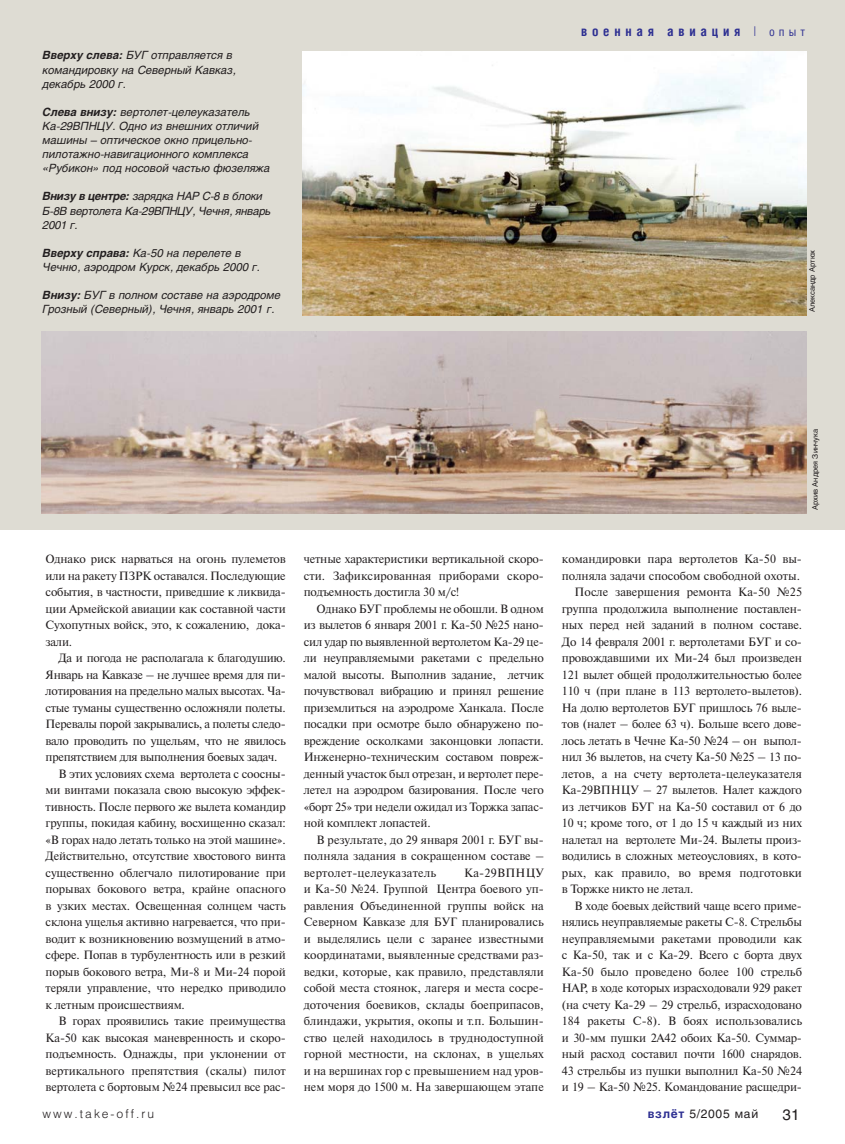
<style>
.page{position:relative;width:845px;height:1144px;background:#fff}
.page>*{position:absolute;margin:0;border:0;box-sizing:border-box;transform-origin:0 0}
.t1{font:15px "Helios";color:#231f20}
.t2{font:700 13.5px "Helios Cond";letter-spacing:.355em;color:#2e3092}
.t3{font:12px/16.5px "Newton C";letter-spacing:-.015em;color:#231f20;text-align:justify}
.t4{font:12px "Newton C";letter-spacing:.005em;color:#231f20}
.t5{font:300 12px "Helios";letter-spacing:.165em;color:#231f20}
.t6{font:12px "Helios";letter-spacing:.055em;color:#231f20}
.t7{font:italic 11.25px/14.1px "Helios";color:#231f20}
.t8{font:italic 11.25px/14.1px "Helios";letter-spacing:-.02em;color:#231f20}
.t9{font:7.5px "Helios";color:#231f20}
.s1{font-weight:700}
.s2{font-weight:300}
.s3{font-weight:400;font-size:12px}
.s4{font-weight:700;color:#2e3092}
</style>
<div class="page">
<img style="left:0;top:0;width:845px;height:530px">
<p class="t7" style="left:43px;top:50px;width:195px"><span class="s1">Вверху слева:</span> БУГ отправляется в командировку на Северный Кавказ, декабрь 2000 г.</p>
<p class="t7" style="left:43px;top:106px;width:229px"><span class="s1">Слева внизу:</span> вертолет-целеуказатель Ка-29ВПНЦУ. Одно из внешних отличий машины – оптическое окно прицельно&shy;пилотажно-навигационного комплекса «Рубикон» под носовой частью фюзеляжа</p>
<p class="t8" style="left:43px;top:191px;width:230px"><span class="s1">Внизу в центре:</span> зарядка НАР С-8 в блоки<br>Б-8В вертолета Ка-29ВПНЦУ, Чечня, январь<br>2001 г.</p>
<p class="t7" style="left:43px;top:247px;width:219px"><span class="s1">Вверху справа:</span> Ка-50 на перелете в<br>Чечню, аэродром Курск, декабрь 2000 г.</p>
<p class="t7" style="left:43px;top:289px;width:239px"><span class="s1">Внизу:</span> БУГ в полном составе на аэродроме<br>Грозный (Северный), Чечня, январь 2001 г.</p>
<p class="t2" style="left:581px;top:26px;width:225px">военная авиация <span class="s2">|</span> <span class="s3">опыт</span></p>
<p class="t9" style="left:809px;top:312px;width:64px;rotate:-90deg">Александр Артюх</p>
<p class="t3" style="left:46px;top:552px;width:242px">Однако риск нарваться на огонь пулеметов или на ракету ПЗРК оставался. Последующие события, в частности, приведшие к ликвида&shy;ции Армейской авиации как составной части Сухопутных войск, это, к сожалению, дока&shy;зали.</p>
<p class="t3" style="left:58px;top:651px;width:229px">Да и погода не располагала к благодушию.</p>
<p class="t3" style="left:46px;top:667px;width:242px">Январь на Кавказе – не лучшее время для пи-</p>
<p class="t3" style="left:46px;top:684px;width:242px">лотирования на предельно малых высотах. Ча-</p>
<p class="t3" style="left:46px;top:700px;width:242px">стые туманы существенно осложняли полеты.</p>
<p class="t3" style="left:46px;top:717px;width:242px">Перевалы порой закрывались, а полеты следо-</p>
<p class="t3" style="left:46px;top:733px;width:242px">вало проводить по ущельям, что не явилось</p>
<p class="t3" style="left:46px;top:750px;width:233px">препятствием для выполнения боевых задач.</p>
<p class="t3" style="left:58px;top:766px;width:229px">В этих условиях схема вертолета с соосны-</p>
<p class="t3" style="left:46px;top:783px;width:242px">ми винтами показала свою высокую эффек-</p>
<p class="t3" style="left:46px;top:799px;width:242px">тивность. После первого же вылета командир</p>
<p class="t3" style="left:46px;top:816px;width:242px">группы, покидая кабину, восхищенно сказал:</p>
<p class="t3" style="left:46px;top:832px;width:242px">«В горах надо летать только на этой машине».</p>
<p class="t3" style="left:46px;top:849px;width:242px">Действительно, отсутствие хвостового винта</p>
<p class="t3" style="left:46px;top:865px;width:242px">существенно облегчало пилотирование при</p>
<p class="t3" style="left:46px;top:882px;width:242px">порывах бокового ветра, крайне опасного</p>
<p class="t3" style="left:46px;top:898px;width:242px">в узких местах. Освещенная солнцем часть</p>
<p class="t3" style="left:46px;top:915px;width:242px">склона ущелья активно нагревается, что при-</p>
<p class="t3" style="left:46px;top:931px;width:242px">водит к возникновению возмущений в атмо-</p>
<p class="t3" style="left:46px;top:948px;width:242px">сфере. Попав в турбулентность или в резкий</p>
<p class="t3" style="left:46px;top:964px;width:242px">порыв бокового ветра, Ми-8 и Ми-24 порой</p>
<p class="t3" style="left:46px;top:981px;width:242px">теряли управление, что нередко приводило</p>
<p class="t3" style="left:46px;top:997px;width:141px">к летным происшествиям.</p>
<p class="t3" style="left:58px;top:1014px;width:229px">В горах проявились такие преимущества</p>
<p class="t3" style="left:46px;top:1030px;width:242px">Ка-50 как высокая маневренность и скоро-</p>
<p class="t3" style="left:46px;top:1047px;width:242px">подъемность. Однажды, при уклонении от</p>
<p class="t3" style="left:46px;top:1063px;width:242px">вертикального препятствия (скалы) пилот</p>
<p class="t3" style="left:46px;top:1080px;width:242px">вертолета с бортовым №24 превысил все рас-</p>
<p class="t9" style="left:812px;top:510px;width:83px;rotate:-90deg">Архив Андрея Зинчука</p>
<p class="t3" style="left:304px;top:552px;width:242px">четные характеристики вертикальной скоро&shy;сти. Зафиксированная приборами скоро&shy;подъемность достигла 30 м/с!</p>
<p class="t3" style="left:304px;top:601px;width:242px;text-indent:13px">Однако БУГ проблемы не обошли. В одном из вылетов 6 января 2001 г. Ка-50 №25 нано&shy;сил удар по выявленной вертолетом Ка-29 це&shy;ли неуправляемыми ракетами с предельно малой высоты. Выполнив задание, летчик почувствовал вибрацию и принял решение приземлиться на аэродроме Ханкала. После посадки при осмотре было обнаружено по&shy;вреждение осколками законцовки лопасти.<br>Инженерно-техническим составом повреж&shy;денный участок был отрезан, и вертолет пере&shy;летел на аэродром базирования. После чего «борт 25» три недели ожидал из Торжка запас&shy;ной комплект лопастей.</p>
<p class="t3" style="left:304px;top:832px;width:242px;text-indent:13px">В результате, до 29 января 2001 г. БУГ вы&shy;полняла задания в сокращенном составе – вертолет-целеуказатель</p>
<p class="t3" style="left:304px;top:865px;width:242px;text-indent:160px">Ка-29ВПНЦУ и Ка-50 №24. Группой Центра боевого уп&shy;равления Объединенной группы войск на Северном Кавказе для БУГ планировались и выделялись цели с заранее известными координатами, выявленные средствами раз&shy;ведки, которые, как правило, представляли собой места стоянок, лагеря и места сосре&shy;доточения боевиков, склады боеприпасов, блиндажи, укрытия, окопы и т.п. Большин&shy;ство целей находилось в труднодоступной горной местности, на склонах, в ущельях и на вершинах гор с превышением над уров&shy;нем моря до 1500 м. На завершающем этапе</p>
<p class="t3" style="left:562px;top:552px;width:242px">командировки пара вертолетов Ка-50 вы-</p>
<p class="t3" style="left:562px;top:568px;width:240px">полняла задачи способом свободной охоты.</p>
<p class="t3" style="left:575px;top:585px;width:229px">После завершения ремонта Ка-50 №25</p>
<p class="t3" style="left:562px;top:601px;width:242px">группа продолжила выполнение поставлен-</p>
<p class="t3" style="left:562px;top:618px;width:242px">ных перед ней заданий в полном составе.</p>
<p class="t3" style="left:562px;top:634px;width:242px">До 14 февраля 2001 г. вертолетами БУГ и со-</p>
<p class="t3" style="left:562px;top:651px;width:242px">провождавшими их Ми-24 был произведен</p>
<p class="t3" style="left:562px;top:667px;width:242px">121 вылет общей продолжительностью более</p>
<p class="t3" style="left:562px;top:684px;width:242px">110 ч (при плане в 113 вертолето-вылетов).</p>
<p class="t3" style="left:562px;top:700px;width:242px">На долю вертолетов БУГ пришлось 76 выле-</p>
<p class="t3" style="left:562px;top:717px;width:242px">тов (налет – более 63 ч). Больше всего дове-</p>
<p class="t3" style="left:562px;top:733px;width:242px">лось летать в Чечне Ка-50 №24 – он выпол-</p>
<p class="t3" style="left:562px;top:750px;width:242px">нил 36 вылетов, на счету Ка-50 №25 – 13 по-</p>
<p class="t3" style="left:562px;top:766px;width:242px">летов, а на счету вертолета-целеуказателя</p>
<p class="t3" style="left:562px;top:783px;width:242px">Ка-29ВПНЦУ – 27 вылетов. Налет каждого</p>
<p class="t3" style="left:562px;top:799px;width:242px">из летчиков БУГ на Ка-50 составил от 6 до</p>
<p class="t3" style="left:562px;top:816px;width:242px">10 ч; кроме того, от 1 до 15 ч каждый из них</p>
<p class="t3" style="left:562px;top:832px;width:242px">налетал на вертолете Ми-24. Вылеты произ-</p>
<p class="t3" style="left:562px;top:849px;width:242px">водились в сложных метеоусловиях, в кото-</p>
<p class="t4" style="left:562px;top:868px;width:242px">рых, как правило, во время подготовки</p>
<p class="t3" style="left:562px;top:882px;width:133px">в Торжке никто не летал.</p>
<p class="t3" style="left:575px;top:898px;width:229px">В ходе боевых действий чаще всего приме-</p>
<p class="t3" style="left:562px;top:915px;width:242px">нялись неуправляемые ракеты С-8. Стрельбы</p>
<p class="t3" style="left:562px;top:931px;width:242px">неуправляемыми ракетами проводили как</p>
<p class="t3" style="left:562px;top:948px;width:242px">с Ка-50, так и с Ка-29. Всего с борта двух</p>
<p class="t3" style="left:562px;top:964px;width:242px">Ка-50 было проведено более 100 стрельб</p>
<p class="t3" style="left:562px;top:981px;width:242px">НАР, в ходе которых израсходовали 929 ракет</p>
<p class="t3" style="left:562px;top:997px;width:242px">(на счету Ка-29 – 29 стрельб, израсходовано</p>
<p class="t4" style="left:562px;top:1016px;width:242px">184 ракеты С-8). В боях использовались</p>
<p class="t3" style="left:562px;top:1030px;width:242px">и 30-мм пушки 2А42 обоих Ка-50. Суммар-</p>
<p class="t3" style="left:562px;top:1047px;width:242px">ный расход составил почти 1600 снарядов.</p>
<p class="t3" style="left:562px;top:1063px;width:242px">43 стрельбы из пушки выполнил Ка-50 №24</p>
<p class="t3" style="left:562px;top:1080px;width:242px">и 19 – Ка-50 №25. Командование расщедри-</p>
<p class="t5" style="left:43px;top:1108px;width:113px">www.take-off.ru</p>
<p class="t6" style="left:648px;top:1108px;width:112px"><span class="s4">взлёт</span> 5/2005 май</p>
<p class="t1" style="left:783px;top:1108px;width:18px">31</p>
</div>
